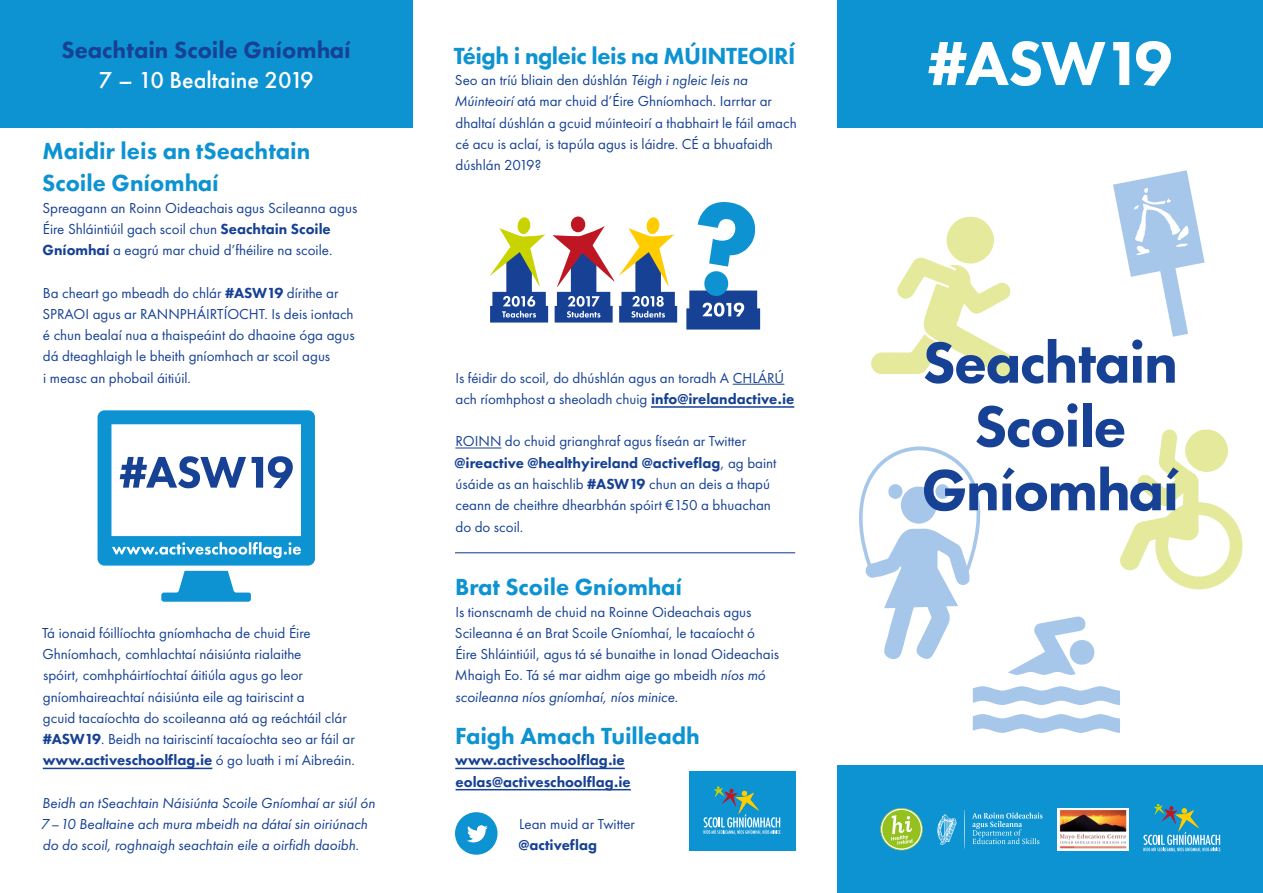
<style>
.page{position:relative;width:1263px;height:893px;background:#fff}
.page>*{position:absolute;margin:0;border:0;box-sizing:border-box;transform-origin:0 0}
.t1{font:800 64.5px "Futura PT";letter-spacing:-.03em;color:#fff}
.t2{font:800 60px/63.8px "Futura PT";letter-spacing:-.025em;color:#164194;text-align:center}
.t3{font:800 24px/32px "Futura PT";color:#0d93d2}
.t4{font:800 24px "Futura PT";letter-spacing:-.02em;color:#0d93d2}
.t5{font:800 24px "Futura PT";color:#164194}
.t6{font:500 24px "Futura PT";color:#fff}
.t7{font:15px/21.3px "Futura PT";color:#164194}
.t8{font:italic 15px/21.3px "Futura PT";color:#164194}
.t9{font:800 15px/21.3px "Futura PT";color:#164194}
.s1{font-weight:800}
.s2{font-style:italic}
</style>
<div class="page">
<div style="left:838px;top:765px;width:425px;height:128px;background:#0d93d2"></div>
<div style="left:838px;top:0;width:425px;height:128px;background:#0d93d2"></div>
<svg style="left:1113px;top:170px;width:91px;height:167px"></svg>
<svg style="left:1120px;top:429px;width:122px;height:160px"></svg>
<svg style="left:871px;top:216px;width:147px;height:161px"></svg>
<svg style="left:859px;top:446px;width:122px;height:213px"></svg>
<hr style="left:43px;top:768px;width:169px;height:1px;background:#164194">
<hr style="left:733px;top:384px;width:51px;height:1px;background:#164194">
<hr style="left:651px;top:406px;width:143px;height:2px;background:#164194">
<hr style="left:455px;top:448px;width:46px;height:1px;background:#164194">
<hr style="left:455px;top:768px;width:170px;height:1px;background:#164194">
<hr style="left:456px;top:789px;width:175px;height:1px;background:#164194">
<svg style="left:455px;top:812px;width:42px;height:43px"></svg>
<hr style="left:455px;top:552px;width:340px;height:1px;background:#164194">
<svg style="left:1008px;top:617px;width:86px;height:58px"></svg>
<svg style="left:973px;top:714px;width:147px;height:19px"></svg>
<svg style="left:973px;top:686px;width:147px;height:19px"></svg>
<svg style="left:98px;top:410px;width:217px;height:192px"></svg>
<svg style="left:490px;top:216px;width:187px;height:107px"></svg>
<svg style="left:686px;top:202px;width:74px;height:128px"></svg>
<img style="left:1057px;top:808px;width:72px;height:42px">
<svg style="left:880px;top:808px;width:43px;height:42px"></svg>
<svg style="left:937px;top:810px;width:106px;height:38px"></svg>
<div style="left:0;top:0;width:412px;height:128px;background:#0d93d2"></div>
<svg style="left:1143px;top:804px;width:77px;height:48px"></svg>
<div style="left:689px;top:771px;width:106px;height:79px;background:#0d93d2"></div>
<svg style="left:703px;top:786px;width:77px;height:49px"></svg>
<h3 class="t5" style="left:62px;top:35px;width:291px">Seachtain Scoile Gníomhaí</h3>
<h3 class="t6" style="left:99px;top:65px;width:216px">7 – 10 Bealtaine 2019</h3>
<h3 class="t3" style="left:42px;top:135px;width:270px">Maidir leis an tSeachtain<br>Scoile Gníomhaí</h3>
<p class="t7" style="left:42px;top:197px;width:316px">Spreagann an Roinn Oideachais agus Scileanna agus<br>Éire Shláintiúil gach scoil chun <span class="s1">Seachtain Scoile<br>Gníomhaí</span> a eagrú mar chuid d’fhéilire na scoile.</p>
<p class="t7" style="left:42px;top:282px;width:314px">Ba cheart go mbeadh do chlár <span class="s1">#ASW19</span> dírithe ar SPRAOI agus ar RANNPHÁIRTÍOCHT. Is deis iontach é chun bealaí nua a thaispeáint do dhaoine óga agus dá dteaghlaigh le bheith gníomhach ar scoil agus<br>i measc an phobail áitiúil.</p>
<p class="t7" style="left:42px;top:622px;width:314px">Tá ionaid fóillíochta gníomhacha de chuid Éire Ghníomhach, comhlachtaí náisiúnta rialaithe<br>spóirt, comhpháirtíochtaí áitiúla agus go leor gníomhaireachtaí náisiúnta eile ag tairiscint a<br>gcuid tacaíochta do scoileanna atá ag reáchtáil clár <span class="s1">#ASW19</span>. Beidh na tairiscintí tacaíochta seo ar fáil ar <span class="s1">www.activeschoolflag.ie</span> ó go luath i mí Aibreáin.</p>
<p class="t8" style="left:41px;top:792px;width:336px">Beidh an tSeachtain Náisiúnta Scoile Gníomhaí ar siúl ón<br>7 – 10 Bealtaine ach mura mbeidh na dátaí sin oiriúnach do do scoil, roghnaigh seachtain eile a oirfidh daoibh.</p>
<h3 class="t4" style="left:454px;top:41px;width:343px">Téigh i ngleic leis na MÚINTEOIRÍ</h3>
<p class="t7" style="left:454px;top:69px;width:344px">Seo an tríú bliain den dúshlán <span class="s2">Téigh i ngleic leis na Múinteoirí</span> atá mar chuid d’Éire Ghníomhach. Iarrtar ar dhaltaí dúshlán a gcuid múinteoirí a thabhairt le fáil amach cé acu is aclaí, is tapúla agus is láidre. CÉ a bhuafaidh dúshlán 2019?</p>
<p class="t7" style="left:455px;top:367px;width:340px">Is féidir do scoil, do dhúshlán agus an toradh A CHLÁRÚ ach ríomhphost a sheoladh chuig <span class="s1">info@irelandactive.ie</span></p>
<p class="t7" style="left:455px;top:431px;width:323px">ROINN do chuid grianghraf agus físeán ar Twitter <span class="s1">@ireactive @healthyireland @activeflag</span>, ag baint úsáide as an haischlib <span class="s1">#ASW19</span> chun an deis a thapú ceann de cheithre dhearbhán spóirt €150 a bhuachan do do scoil.</p>
<h3 class="t3" style="left:455px;top:571px;width:228px">Brat Scoile Gníomhaí</h3>
<p class="t7" style="left:455px;top:601px;width:326px">Is tionscnamh de chuid na Roinne Oideachais agus Scileanna é an Brat Scoile Gníomhaí, le tacaíocht ó Éire Shláintiúil, agus tá sé bunaithe in Ionad Oideachais Mhaigh Eo. Tá sé mar aidhm aige go mbeidh <span class="s2">níos mó scoileanna níos gníomhaí, níos minice</span>.</p>
<h3 class="t3" style="left:455px;top:720px;width:246px">Faigh Amach Tuilleadh</h3>
<p class="t9" style="left:455px;top:749px;width:177px">www.activeschoolflag.ie eolas@activeschoolflag.ie</p>
<p class="t7" style="left:519px;top:813px;width:117px">Lean muid ar Twitter</p>
<p class="t9" style="left:518px;top:834px;width:80px">@activeflag</p>
<h1 class="t1" style="left:928px;top:23px;width:247px">#ASW19</h1>
<h2 class="t2" style="left:921px;top:330px;width:259px">Seachtain<br>Scoile<br>Gníomhaí</h2>
</div>
